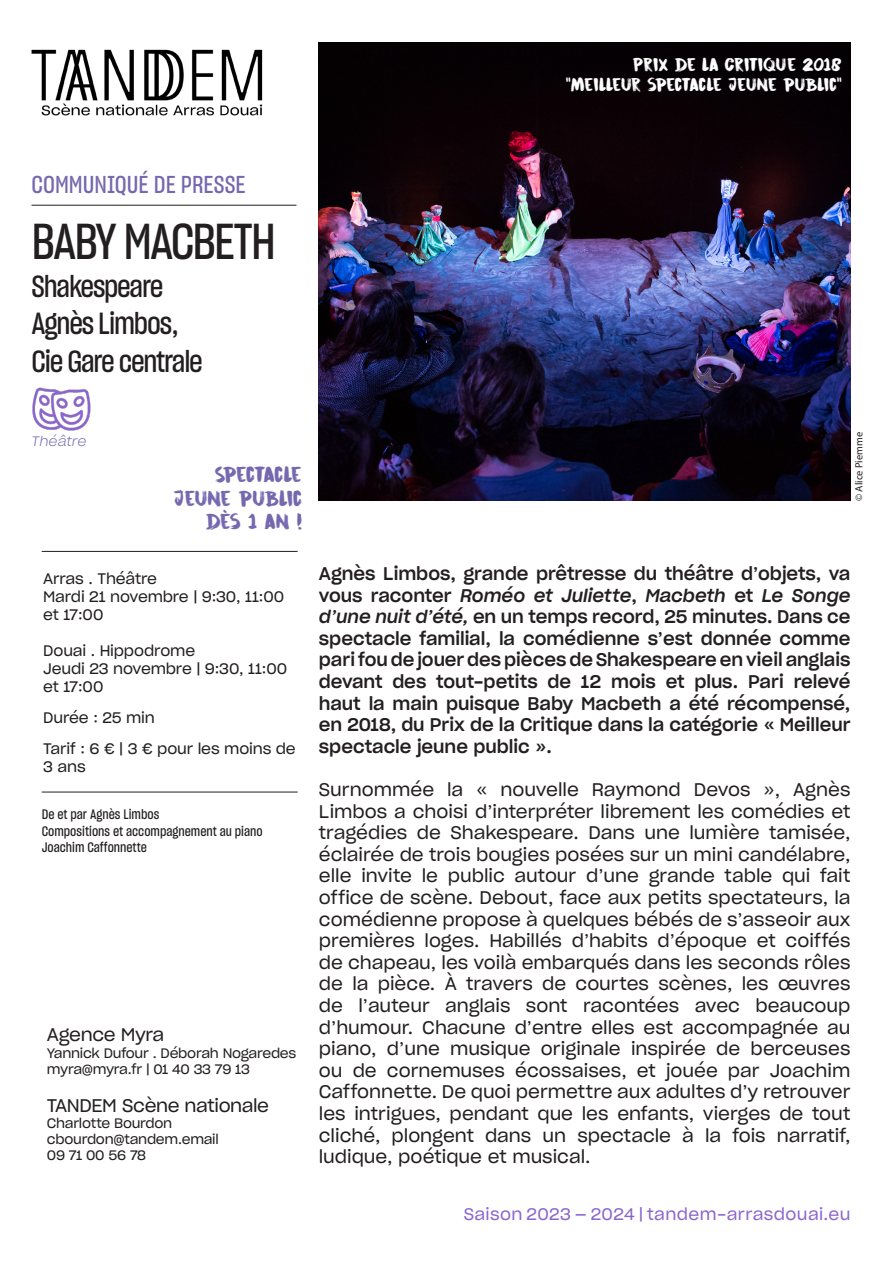
<style>
.page{position:relative;width:893px;height:1263px;background:#fff}
.page>*{position:absolute;margin:0;border:0;box-sizing:border-box;transform-origin:0 0}
.t1{font:49.5px "Sharp Grotesk Medium 15";letter-spacing:-.04em;color:#231f20}
.t2{font:30px "Sharp Grotesk Medium 15";letter-spacing:-.04em;color:#231f20}
.t3{font:24px "Sharp Grotesk Medium 15";color:#7568ae}
.t4{font:19.5px "DK Cinnabar Brush";letter-spacing:-.055em;color:#7568ae}
.t5{font:19.5px "DK Cinnabar Brush";letter-spacing:-.02em;color:#7568ae}
.t6{font:18px/21.6px "Sharp Grotesk Book 20";letter-spacing:-.01em;color:#231f20;text-align:justify}
.t7{font:18px/21.6px "Sharp Grotesk Medium 20";color:#231f20;text-align:justify}
.t8{font:16.5px "DK Cinnabar Brush";letter-spacing:-.05em;color:#fff}
._07_-_Téléphone___In{font:16.5px "Sharp Grotesk Book 20";letter-spacing:.025em;color:#8b66cc}
.t9{font:15px/18px "Sharp Grotesk Book 20";letter-spacing:-.01em;color:#231f20}
.t10{font:13.5px "Sharp Grotesk Book 20";letter-spacing:-.02em;color:#231f20}
.t11{font:13.5px/16.2px "Sharp Grotesk Medium 15";color:#231f20}
.t12{font:13.5px "Sharp Grotesk Light Italic 20";letter-spacing:-.005em;color:#7568ae}
.t13{font:10.5px "Myriad Pro";color:#231f20}
.s1{font-family:"Sharp Grotesk Medium Italic 20"}
</style>
<div class="page">
<img style="left:319px;top:43px;width:531px;height:458px">
<hr style="left:42px;top:551px;width:256px;height:1px;background:#231f20">
<hr style="left:42px;top:792px;width:256px;height:1px;background:#231f20">
<img style="left:32px;top:49px;width:231px;height:67px">
<hr style="left:32px;top:205px;width:264px;height:1px;background:#231f20">
<img style="left:32px;top:387px;width:59px;height:44px">
<p class="t8" style="left:632px;top:53px;width:211px">Prix de la Critique 2018</p>
<p class="t8" style="left:566px;top:73px;width:278px">"Meilleur spectacle jeune public"</p>
<p class="t3" style="left:32px;top:168px;width:216px">COMMUNIQUÉ DE PRESSE</p>
<p class="t1" style="left:32px;top:207px;width:246px">BABY MACBETH</p>
<p class="t2" style="left:32px;top:265px;width:133px">Shakespeare</p>
<p class="t2" style="left:32px;top:302px;width:149px">Agnès Limbos,</p>
<p class="t2" style="left:32px;top:340px;width:173px">Cie Gare centrale</p>
<p class="t12" style="left:32px;top:430px;width:56px">Théâtre</p>
<p class="t4" style="left:215px;top:461px;width:89px">Spectacle</p>
<p class="t5" style="left:173px;top:484px;width:130px">jeune public</p>
<p class="t4" style="left:205px;top:508px;width:99px">dès 1 an !</p>
<p class="t9" style="left:43px;top:569px;width:115px">Arras . Théâtre</p>
<p class="t9" style="left:43px;top:587px;width:242px">Mardi 21 novembre | 9:30, 11:00 et 17:00</p>
<p class="t9" style="left:43px;top:641px;width:153px">Douai . Hippodrome</p>
<p class="t9" style="left:43px;top:659px;width:245px">Jeudi 23 novembre | 9:30, 11:00 et 17:00</p>
<p class="t9" style="left:43px;top:707px;width:113px">Durée : 25 min</p>
<p class="t9" style="left:43px;top:738px;width:254px">Tarif : 6 € | 3 € pour les moins de<br>3 ans</p>
<p class="t11" style="left:42px;top:806px;width:119px">De et par Agnès Limbos</p>
<p class="t11" style="left:42px;top:822px;width:222px">Compositions et accompagnement au piano<br>Joachim Caffonnette</p>
<p class="t6" style="left:47px;top:1023px;width:119px">Agence Myra</p>
<p class="t10" style="left:47px;top:1042px;width:251px">Yannick Dufour . Déborah Nogaredes</p>
<p class="t10" style="left:47px;top:1058px;width:204px">myra@myra.fr | 01 40 33 79 13</p>
<p class="t6" style="left:47px;top:1093px;width:224px">TANDEM Scène nationale</p>
<p class="t10" style="left:47px;top:1112px;width:127px">Charlotte Bourdon</p>
<p class="t10" style="left:47px;top:1128px;width:173px">cbourdon@tandem.email</p>
<p class="t10" style="left:47px;top:1144px;width:101px">09 71 00 56 78</p>
<p class="t13" style="left:853px;top:501px;width:70px;rotate:-90deg">© Alice Piemme</p>
<p class="t7" style="left:319px;top:561px;width:533px">Agnès Limbos, grande prêtresse du théâtre d’objets, va vous raconter <span class="s1">Roméo et Juliette</span>, <span class="s1">Macbeth</span> et <span class="s1">Le Songe d’une nuit d’été,</span> en un temps record, 25 minutes. Dans ce spectacle familial, la comédienne s’est donnée comme pari fou de jouer des pièces de Shakespeare en vieil anglais devant des tout-petits de 12 mois et plus. Pari relevé haut la main puisque Baby Macbeth a été récompensé, en 2018, du Prix de la Critique dans la catégorie « Meilleur spectacle jeune public ».</p>
<p class="t6" style="left:319px;top:778px;width:533px">Surnommée la « nouvelle Raymond Devos », Agnès Limbos a choisi d’interpréter librement les comédies et tragédies de Shakespeare. Dans une lumière tamisée, éclairée de trois bougies posées sur un mini candélabre, elle invite le public autour d’une grande table qui fait office de scène. Debout, face aux petits spectateurs, la comédienne propose à quelques bébés de s’asseoir aux premières loges. Habillés d’habits d’époque et coiffés de chapeau, les voilà embarqués dans les seconds rôles de la pièce. À travers de courtes scènes, les œuvres de l’auteur anglais sont racontées avec beaucoup d’humour. Chacune d’entre elles est accompagnée au piano, d’une musique originale inspirée de berceuses ou de cornemuses écossaises, et jouée par Joachim Caffonnette. De quoi permettre aux adultes d’y retrouver les intrigues, pendant que les enfants, vierges de tout cliché, plongent dans un spectacle à la fois narratif, ludique, poétique et musical.</p>
<p class="_07_-_Téléphone___In" style="left:464px;top:1201px;width:388px">Saison 2023 — 2024 | tandem-arrasdouai.eu</p>
</div>
